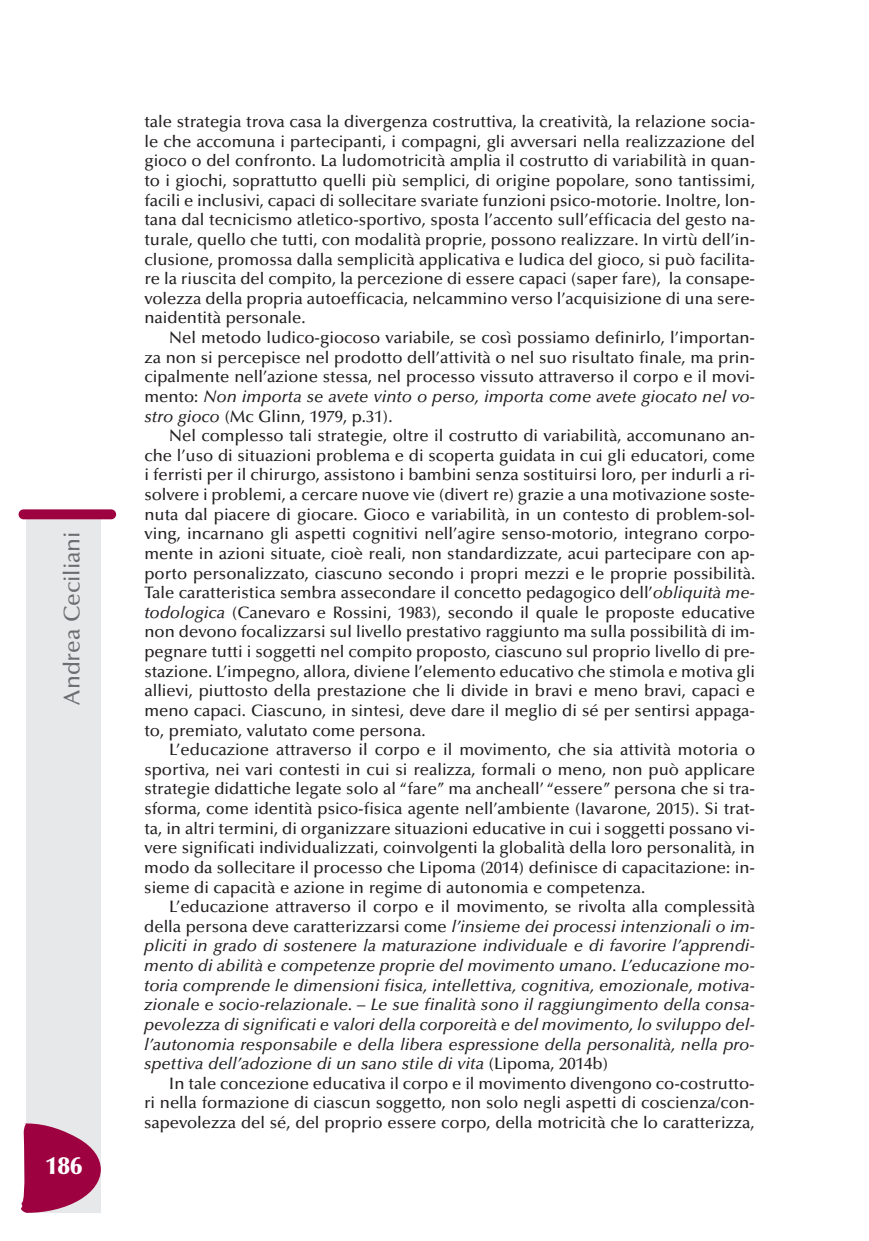
<style>
.page{position:relative;width:869px;height:1241px;background:#fff}
.page>*{position:absolute;margin:0;border:0;box-sizing:border-box;transform-origin:0 0}
.t1{font:900 24.5px "Optima";color:#fff}
.t2{font:500 22.75px "Optima";color:#6c6d70}
.t3{font:500 16.62px/19.6px "Optima";color:#231f20;text-align:justify}
.t4{font:italic 500 16.62px/19.6px "Optima";color:#231f20;text-align:justify}
.s1{font-style:italic}
.s2{font-style:normal}
</style>
<div class="page">
<div style="left:27px;top:517px;width:74px;height:695px;background:#e7e8e9"></div>
<div style="left:19px;top:509px;width:97px;height:10px;background:#9d0140;border-radius:5px"></div>
<svg style="left:21px;top:1122px;width:80px;height:90px"></svg>
<h2 class="t2" style="left:63px;top:704px;width:175px;rotate:-90deg">Andrea Ceciliani</h2>
<h1 class="t1" style="left:45px;top:1155px;width:38px">186</h1>
<p class="t3" style="left:144px;top:113px;width:612px">tale strategia trova casa la divergenza costruttiva, la creatività, la relazione socia&shy;le che accomuna i partecipanti, i compagni, gli avversari nella realizzazione del gioco o del confronto. La ludomotricità amplia il costrutto di variabilità in quan&shy;to i giochi, soprattutto quelli più semplici, di origine popolare, sono tantissimi, facili e inclusivi, capaci di sollecitare svariate funzioni psico-motorie. Inoltre, lon&shy;tana dal tecnicismo atletico-sportivo, sposta l’accento sull’efficacia del gesto na&shy;turale, quello che tutti, con modalità proprie, possono realizzare. In virtù dell’in&shy;clusione, promossa dalla semplicità applicativa e ludica del gioco, si può facilita&shy;re la riuscita del compito, la percezione di essere capaci (saper fare), la consape&shy;volezza della propria autoefficacia, nelcammino verso l’acquisizione di una sere&shy;naidentità personale.</p>
<p class="t3" style="left:144px;top:329px;width:612px;text-indent:25px">Nel metodo ludico-giocoso variabile, se così possiamo definirlo, l’importan&shy;za non si percepisce nel prodotto dell’attività o nel suo risultato finale, ma prin&shy;cipalmente nell’azione stessa, nel processo vissuto attraverso il corpo e il movi&shy;mento: <span class="s1">Non importa se avete vinto o perso, importa come avete giocato nel vo&shy;stro gioco</span> (Mc Glinn, 1979, p.31).</p>
<p class="t3" style="left:144px;top:427px;width:612px;text-indent:25px">Nel complesso tali strategie, oltre il costrutto di variabilità, accomunano an&shy;che l’uso di situazioni problema e di scoperta guidata in cui gli educatori, come i ferristi per il chirurgo, assistono i bambini senza sostituirsi loro, per indurli a ri&shy;solvere i problemi, a cercare nuove vie (divert re) grazie a una motivazione soste&shy;nuta dal piacere di giocare. Gioco e variabilità, in un contesto di problem-sol&shy;ving, incarnano gli aspetti cognitivi nell’agire senso-motorio, integrano corpo&shy;mente in azioni situate, cioè reali, non standardizzate, acui partecipare con ap&shy;porto personalizzato, ciascuno secondo i propri mezzi e le proprie possibilità.<br>Tale caratteristica sembra assecondare il concetto pedagogico dell’<span class="s1">obliquità me&shy;todologica</span> (Canevaro e Rossini, 1983), secondo il quale le proposte educative non devono focalizzarsi sul livello prestativo raggiunto ma sulla possibilità di im&shy;pegnare tutti i soggetti nel compito proposto, ciascuno sul proprio livello di pre&shy;stazione. L’impegno, allora, diviene l’elemento educativo che stimola e motiva gli allievi, piuttosto della prestazione che li divide in bravi e meno bravi, capaci e meno capaci. Ciascuno, in sintesi, deve dare il meglio di sé per sentirsi appaga&shy;to, premiato, valutato come persona.</p>
<p class="t3" style="left:144px;top:741px;width:612px;text-indent:25px">L’educazione attraverso il corpo e il movimento, che sia attività motoria o sportiva, nei vari contesti in cui si realizza, formali o meno, non può applicare strategie didattiche legate solo al “fare” ma ancheall’ “essere” persona che si tra&shy;sforma, come identità psico-fisica agente nell’ambiente (Iavarone, 2015). Si trat&shy;ta, in altri termini, di organizzare situazioni educative in cui i soggetti possano vi&shy;vere significati individualizzati, coinvolgenti la globalità della loro personalità, in modo da sollecitare il processo che Lipoma (2014) definisce di capacitazione: in&shy;sieme di capacità e azione in regime di autonomia e competenza.</p>
<p class="t4" style="left:144px;top:898px;width:612px;text-indent:25px"><span class="s2">L’educazione attraverso il corpo e il movimento, se rivolta alla complessità della persona deve caratterizzarsi come</span> l’insieme dei processi intenzionali o im&shy;pliciti in grado di sostenere la maturazione individuale e di favorire l’apprendi&shy;mento di abilità e competenze proprie del movimento umano. L’educazione mo&shy;toria comprende le dimensioni fisica, intellettiva, cognitiva, emozionale, motiva&shy;zionale e socio-relazionale. – Le sue finalità sono il raggiungimento della consa&shy;pevolezza di significati e valori della corporeità e del movimento, lo sviluppo del&shy;l’autonomia responsabile e della libera espressione della personalità, nella pro&shy;spettiva dell’adozione di un sano stile di vita <span class="s2">(Lipoma, 2014b)</span></p>
<p class="t3" style="left:144px;top:1074px;width:612px;text-indent:25px">In tale concezione educativa il corpo e il movimento divengono co-costrutto&shy;ri nella formazione di ciascun soggetto, non solo negli aspetti di coscienza/con&shy;sapevolezza del sé, del proprio essere corpo, della motricità che lo caratterizza,</p>
</div>
